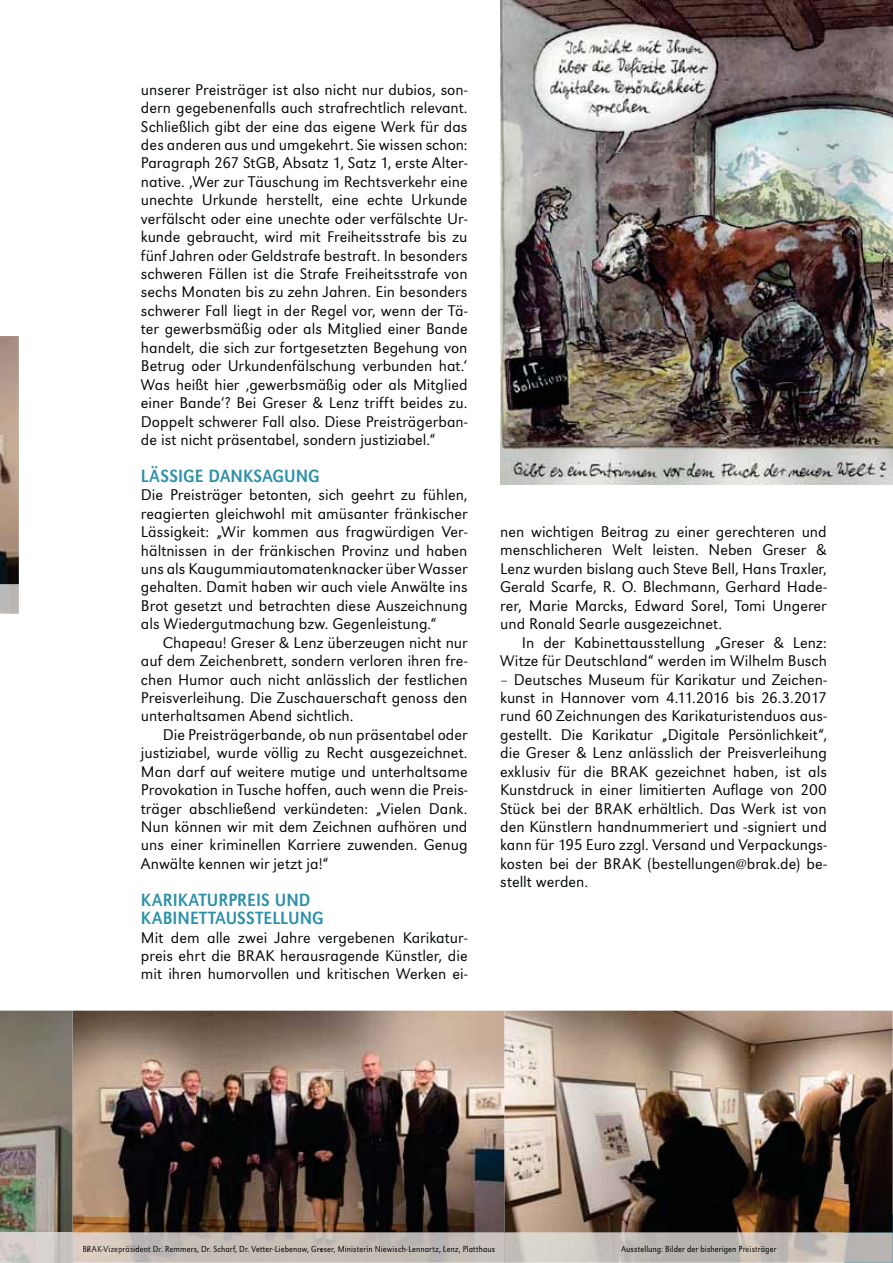
<style>
.page{position:relative;width:893px;height:1263px;background:#fff}
.page>*{position:absolute;margin:0;border:0;box-sizing:border-box;transform-origin:0 0}
.t1{font:18.45px/18.5px "URW Grotesk T Regu Extr Narr";letter-spacing:.005em;color:#2d91aa}
.t2{font:16.2px/18.5px "URW Grotesk T Ligh";color:#030806;text-align:justify}
.t3{font:9.15px "URW Grotesk T Ligh Extr Narr";letter-spacing:.015em;color:#090806}
.t4{font:9.15px "URW Grotesk T Ligh Extr Narr";letter-spacing:.01em;color:#010202}
.s1{color:#19110b}
.s2{color:#18100a}
.s3{color:#150e09}
.s4{color:#040404}
.s5{color:#020303}
.s6{color:#060605}
.s7{color:#080705}
.s8{color:#080706}
.s9{color:#070706}
.s10{color:#0a0806}
.s11{color:#0b0907}
.s12{color:#030303}
.s13{color:#050505}
.s14{color:#010202}
.s15{color:#150e0a}
.s16{color:#18110b}
</style>
<div class="page">
<img style="left:500px;top:0;width:393px;height:485px">
<img style="left:0;top:1011px;width:504px;height:222px">
<img style="left:504px;top:1011px;width:389px;height:222px">
<img style="left:0;top:1233px;width:893px;height:30px">
<img style="left:621px;top:1246px;width:156px;height:8px">
<img style="left:83px;top:1246px;width:412px;height:8px">
<img style="left:0;top:336px;width:19px;height:248px">
<img style="left:0;top:584px;width:19px;height:30px">
<p class="t2" style="left:141px;top:82px;width:328px">unserer Preisträger ist also nicht nur dubios, son&shy;dern gegebenenfalls auch strafrechtlich relevant.<br>Schließlich gibt der eine das eigene Werk für das des anderen aus und umgekehrt. Sie wissen schon:<br>Paragraph 267 StGB, Absatz 1, Satz 1, erste Alter&shy;native. ‚Wer zur Täuschung im Rechtsverkehr eine unechte Urkunde herstellt, eine echte Urkunde verfälscht oder eine unechte oder verfälschte Ur&shy;kunde gebraucht, wird mit Freiheitsstrafe bis zu fünf Jahren oder Geldstrafe bestraft. In besonders schweren Fällen ist die Strafe Freiheitsstrafe von sechs Monaten bis zu zehn Jahren. Ein besonders schwerer Fall liegt in der Regel vor, wenn der Tä&shy;ter gewerbsmäßig oder als Mitglied einer Bande handelt, die sich zur fortgesetzten Begehung von Betrug oder Urkundenfälschung verbunden hat.‘ Was heißt hier ‚gewerbsmäßig oder als Mitglied einer Bande‘? Bei Greser &amp; Lenz trifft beides zu.<br>Doppelt schwerer Fall also. Diese Preisträgerban&shy;de ist nicht präsentabel, sondern justiziabel.“</p>
<p class="t1" style="left:141px;top:468px;width:180px">LÄSSIGE DANKSAGUNG</p>
<p class="t2" style="left:141px;top:487px;width:328px">Die Preisträger betonten, sich geehrt zu fühlen, reagierten gleichwohl mit amüsanter fränkischer Lässigkeit: „Wir kommen aus fragwürdigen Ver&shy;hältnissen in der fränkischen Provinz und haben uns als Kaugummiautomatenknacker über Wasser gehalten. Damit haben wir auch viele Anwälte ins Brot gesetzt und betrachten diese Auszeichnung als Wiedergutmachung bzw. Gegenleistung.“</p>
<p class="t2" style="left:141px;top:634px;width:328px;text-indent:22px">Chapeau! Greser &amp; Lenz überzeugen nicht nur auf dem Zeichenbrett, sondern verloren ihren fre&shy;chen Humor auch nicht anlässlich der festlichen Preisverleihung. Die Zuschauerschaft genoss den unterhaltsamen Abend sichtlich.</p>
<p class="t2" style="left:141px;top:727px;width:328px;text-indent:22px">Die Preisträgerbande, ob nun präsentabel oder justiziabel, wurde völlig zu Recht ausgezeichnet.<br>Man darf auf weitere mutige und unterhaltsame Provokation in Tusche hoffen, auch wenn die Preis&shy;träger abschließend verkündeten: „Vielen Dank.<br>Nun können wir mit dem Zeichnen aufhören und uns einer kriminellen Karriere zuwenden. Genug Anwälte kennen wir jetzt ja!“</p>
<p class="t1" style="left:141px;top:892px;width:184px">KARIKATURPREIS UND<br>KABINETTAUSSTELLUNG</p>
<p class="t2" style="left:141px;top:929px;width:328px">Mit dem alle zwei Jahre vergebenen Karikatur&shy;preis ehrt die BRAK herausragende Künstler, die mit ihren humorvollen und kritischen Werken ei-</p>
<p class="t2" style="left:500px;top:524px;width:328px">nen wichtigen Beitrag zu einer gerechteren und menschlicheren Welt leisten. Neben Greser &amp; Lenz wurden bislang auch Steve Bell, Hans Traxler, Gerald Scarfe, R. O. Blechmann, Gerhard Hade&shy;rer, Marie Marcks, Edward Sorel, Tomi Ungerer und Ronald Searle ausgezeichnet.</p>
<p class="t2" style="left:500px;top:634px;width:328px;text-align:right">In der Kabinettausstellung „Greser &amp; Lenz:<br>Witze für Deutschland“ werden im Wilhelm Busch</p>
<p class="t2" style="left:500px;top:671px;width:328px">– Deutsches Museum für Karikatur und Zeichen&shy;kunst in Hannover vom 4.11.2016 bis 26.3.2017 rund 60 Zeichnungen des Karikaturistenduos aus&shy;gestellt. Die Karikatur „Digitale Persönlichkeit“, die Greser &amp; Lenz anlässlich der Preisverleihung exklusiv für die BRAK gezeichnet haben, ist als Kunstdruck in einer limitierten Auflage von 200<br>Stück bei der BRAK erhältlich. Das Werk ist von den Künstlern handnummeriert und -signiert und kann für 195 Euro zzgl. Versand und Verpackungs&shy;kosten bei der BRAK (bestellungen@brak.de) be&shy;stellt werden.</p>
<p class="t3" style="left:82px;top:1246px;width:414px"><span class="s1">BRA</span><span class="s2">K-Vize</span><span class="s3">prä</span><span class="s4">sid</span><span class="s5">ent Dr. Re</span><span class="s6">mm</span>ers, D<span class="s7">r.</span> Scharf, D<span class="s8">r.</span> Vet<span class="s9">ter</span>-Liebe<span class="s10">now</span><span class="s11">, Gres</span><span class="s10">er,</span> <span class="s11">Mi</span>nister<span class="s12">in</span> <span class="s9">Nie</span><span class="s6">wis</span><span class="s13">ch-Len</span><span class="s6">nar</span><span class="s14">tz, L</span><span class="s6">e</span><span class="s9">nz,</span> Pl<span class="s6">att</span><span class="s4">haus</span></p>
<p class="t4" style="left:621px;top:1246px;width:157px"><span class="s4">Aus</span><span class="s5">stellung:</span> Bilder der bisherigen <span class="s6">Pre</span><span class="s15">i</span><span class="s16">st</span><span class="s9">r</span><span class="s4">äge</span><span class="s8">r</span></p>
</div>
